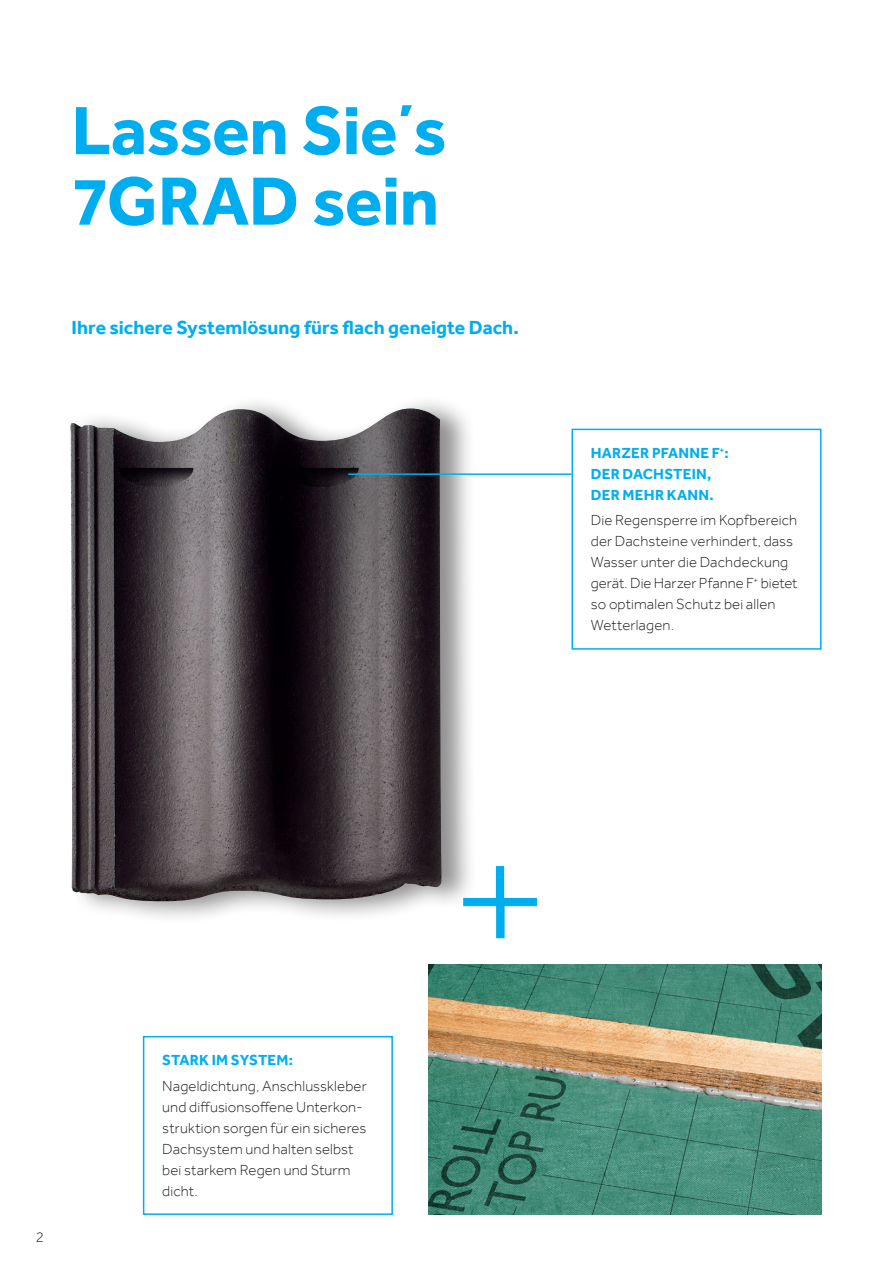
<style>
.page{position:relative;width:893px;height:1263px;background:#fff}
.page>*{position:absolute;margin:0;border:0;box-sizing:border-box;transform-origin:0 0}
.t1{font:300 184.05px "Effra";color:#00aeef}
.t2{font:700 70.5px/70.5px "Effra";letter-spacing:-.01em;color:#00aeef}
.t3{font:700 19.5px "Effra";color:#00aeef}
.t4{font:300 15px/21px "Effra";letter-spacing:.005em;color:#231f20}
.t5{font:700 15px/21px "Effra";letter-spacing:.015em;color:#00aeef}
</style>
<div class="page">
<div style="left:68px;top:394px;width:410px;height:531px;background:#231f20;opacity:.5"></div>
<img style="left:70px;top:408px;width:372px;height:493px">
<img style="left:429px;top:964px;width:392px;height:250px">
<hr style="left:348px;top:473px;width:223px;height:2px;background:#00aeef">
<div style="left:571px;top:429px;width:250px;height:221px;border:2px solid #00aeef"></div>
<div style="left:143px;top:1036px;width:250px;height:179px;border:2px solid #00aeef"></div>
<h2 class="t2" style="left:71px;top:95px;width:377px">Lassen Sie΄s<br>7GRAD sein</h2>
<h3 class="t3" style="left:71px;top:316px;width:449px">Ihre sichere Systemlösung fürs flach geneigte Dach.</h3>
<p class="t5" style="left:591px;top:442px;width:139px">HARZER PFANNE F<sup>+</sup>:<br>DER DACHSTEIN,<br>DER MEHR KANN.</p>
<p class="t4" style="left:591px;top:510px;width:208px">Die Regensperre im Kopfbereich der Dachsteine verhindert, dass<br>Wasser unter die Dachdeckung gerät. Die Harzer Pfanne F<sup>+</sup> bietet so optimalen Schutz bei allen<br>Wetterlagen.</p>
<p class="t4" style="left:36px;top:1226px;width:10px">2</p>
<p class="t5" style="left:162px;top:1049px;width:132px">STARK IM SYSTEM:</p>
<p class="t4" style="left:162px;top:1075px;width:206px">Nageldichtung, Anschluss-kleber und diffusionsoffene Unterkon&shy;struktion sorgen für ein sicheres<br>Dachsystem und halten selbst bei starkem Regen und Sturm dicht.</p>
<h1 class="t1" style="left:450px;top:790px;width:102px">+</h1>
</div>
